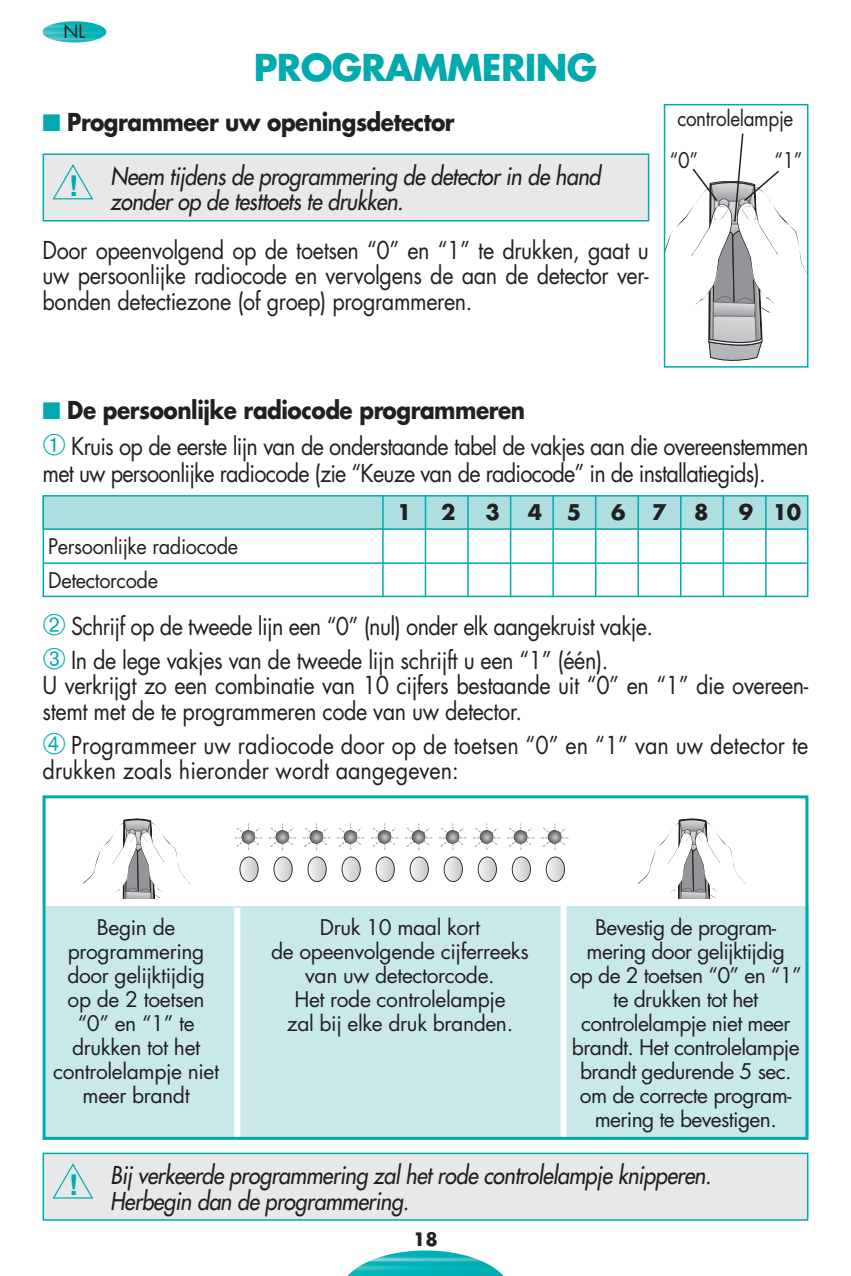
<style>
.page{position:relative;width:851px;height:1276px;background:#fff}
.page>*{position:absolute;margin:0;border:0;box-sizing:border-box;transform-origin:0 0}
.t1{font:700 36px "Futura";letter-spacing:-.02em;color:#00aaad}
.t2{font:700 28.8px "Helvetica";color:#00aaad}
.t3{font:24px/25.5px "Futura";letter-spacing:-.02em;color:#231f20;scale:.9 1}
.t4{font:italic 24px/25.5px "Futura";letter-spacing:-.015em;color:#231f20;scale:.9 1}
.t5{font:24px/25.5px "Futura";color:#231f20;scale:.9 1}
.t6{font:700 24px "Futura";letter-spacing:-.02em;color:#231f20;scale:.9 1}
.t7{font:21px/24px "Futura";letter-spacing:-.02em;color:#231f20;text-align:center}
.t8{font:21px/33.9px "Futura";letter-spacing:-.02em;color:#231f20;scale:.95 1}
.t9{font:21px/42.9px "Futura";letter-spacing:-.02em;color:#231f20;scale:.9 1}
.t10{font:700 21px "Futura";color:#231f20}
.t11{font:700 18px "Futura";color:#231f20}
.t12{font:18px "Futura";color:#231f20}
.s1{color:#00aaad}
.s2{font-weight:700}
</style>
<div class="page">
<img style="left:347px;top:1250px;width:157px;height:26px">
<img style="left:43px;top:21px;width:63px;height:22px;border-radius:50%">
<div style="left:43px;top:905px;width:765px;height:233px;background:#c8e8ea"></div>
<div style="left:234px;top:907px;width:6px;height:230px;background:#fff"></div>
<div style="left:560px;top:906px;width:6px;height:232px;background:#fff"></div>
<svg style="left:235px;top:824px;width:27px;height:26px"></svg>
<svg style="left:241px;top:830px;width:14px;height:14px"></svg>
<svg style="left:240px;top:857px;width:18px;height:24px"></svg>
<div style="left:239px;top:856px;width:19px;height:26px;border:2px solid #231f20;border-radius:50%"></div>
<svg style="left:269px;top:824px;width:27px;height:26px"></svg>
<svg style="left:275px;top:830px;width:14px;height:14px"></svg>
<svg style="left:274px;top:857px;width:18px;height:24px"></svg>
<div style="left:273px;top:856px;width:19px;height:26px;border:2px solid #231f20;border-radius:50%"></div>
<svg style="left:303px;top:824px;width:27px;height:26px"></svg>
<svg style="left:309px;top:830px;width:14px;height:14px"></svg>
<svg style="left:308px;top:857px;width:18px;height:24px"></svg>
<div style="left:307px;top:856px;width:19px;height:26px;border:2px solid #231f20;border-radius:50%"></div>
<svg style="left:337px;top:824px;width:27px;height:26px"></svg>
<svg style="left:343px;top:830px;width:14px;height:14px"></svg>
<svg style="left:342px;top:857px;width:18px;height:24px"></svg>
<div style="left:341px;top:856px;width:19px;height:26px;border:2px solid #231f20;border-radius:50%"></div>
<svg style="left:371px;top:824px;width:27px;height:26px"></svg>
<svg style="left:377px;top:830px;width:14px;height:14px"></svg>
<svg style="left:376px;top:857px;width:18px;height:24px"></svg>
<div style="left:375px;top:856px;width:20px;height:26px;border:2px solid #231f20;border-radius:50%"></div>
<svg style="left:405px;top:824px;width:27px;height:26px"></svg>
<svg style="left:411px;top:830px;width:14px;height:14px"></svg>
<svg style="left:410px;top:857px;width:18px;height:24px"></svg>
<div style="left:409px;top:856px;width:20px;height:26px;border:2px solid #231f20;border-radius:50%"></div>
<svg style="left:439px;top:824px;width:27px;height:26px"></svg>
<svg style="left:445px;top:830px;width:14px;height:14px"></svg>
<svg style="left:444px;top:857px;width:18px;height:24px"></svg>
<div style="left:443px;top:856px;width:20px;height:26px;border:2px solid #231f20;border-radius:50%"></div>
<svg style="left:473px;top:824px;width:27px;height:26px"></svg>
<svg style="left:479px;top:830px;width:14px;height:14px"></svg>
<svg style="left:478px;top:857px;width:18px;height:24px"></svg>
<div style="left:477px;top:856px;width:20px;height:26px;border:2px solid #231f20;border-radius:50%"></div>
<svg style="left:507px;top:824px;width:27px;height:26px"></svg>
<svg style="left:513px;top:830px;width:14px;height:14px"></svg>
<svg style="left:512px;top:857px;width:18px;height:24px"></svg>
<div style="left:511px;top:856px;width:20px;height:26px;border:2px solid #231f20;border-radius:50%"></div>
<svg style="left:541px;top:824px;width:27px;height:26px"></svg>
<svg style="left:547px;top:830px;width:14px;height:14px"></svg>
<svg style="left:546px;top:857px;width:18px;height:24px"></svg>
<div style="left:545px;top:856px;width:20px;height:26px;border:2px solid #231f20;border-radius:50%"></div>
<svg style="left:83px;top:819px;width:107px;height:79px"></svg>
<svg style="left:638px;top:819px;width:107px;height:79px"></svg>
<div style="left:43px;top:795px;width:765px;height:345px;border:3px solid #00aaad"></div>
<div style="left:44px;top:1154px;width:762px;height:65px;background:#e7e8e9"></div>
<div style="left:43px;top:1152px;width:765px;height:68px;border:2px solid #00aaad"></div>
<svg style="left:53px;top:1163px;width:41px;height:36px"></svg>
<div style="left:663px;top:104px;width:145px;height:264px;border:2px solid #00aaad"></div>
<div style="left:44px;top:155px;width:603px;height:65px;background:#e7e8e9"></div>
<div style="left:43px;top:153px;width:606px;height:68px;border:2px solid #00aaad"></div>
<svg style="left:53px;top:164px;width:41px;height:36px"></svg>
<svg style="left:665px;top:132px;width:141px;height:228px"></svg>
<div style="left:43px;top:495px;width:765px;height:34px;background:#aedee0"></div>
<div style="left:43px;top:495px;width:765px;height:102px;border:2px solid #00aaad"></div>
<hr style="left:44px;top:528px;width:762px;height:2px;background:#00aaad">
<hr style="left:44px;top:562px;width:762px;height:2px;background:#00aaad">
<hr style="left:765px;top:495px;width:1px;height:102px;background:#00aaad">
<hr style="left:722px;top:495px;width:2px;height:102px;background:#00aaad">
<hr style="left:680px;top:495px;width:1px;height:102px;background:#00aaad">
<hr style="left:637px;top:495px;width:2px;height:102px;background:#00aaad">
<hr style="left:595px;top:495px;width:1px;height:102px;background:#00aaad">
<hr style="left:552px;top:495px;width:2px;height:102px;background:#00aaad">
<hr style="left:509px;top:495px;width:2px;height:102px;background:#00aaad">
<hr style="left:467px;top:495px;width:1px;height:102px;background:#00aaad">
<hr style="left:424px;top:495px;width:2px;height:102px;background:#00aaad">
<hr style="left:382px;top:495px;width:1px;height:102px;background:#00aaad">
<p class="t12" style="left:64px;top:24px;width:23px">NL</p>
<h1 class="t1" style="left:254px;top:51px;width:344px">PROGRAMMERING</h1>
<p class="t6" style="left:43px;top:111px;width:459px"><span class="s1">■</span> Programmeer uw openingsdetector</p>
<p class="t2" style="left:68px;top:169px;width:11px">!</p>
<p class="t4" style="left:110px;top:165px;width:546px">Neem tijdens de programmering de detector in de hand zonder op de testtoets te drukken.</p>
<p class="t3" style="left:43px;top:239px;width:675px;text-align:justify">Door opeenvolgend op de toetsen “0” en “1” te drukken, gaat u uw persoonlijke radiocode en vervolgens de aan de detector ver&shy;bonden detectiezone (of groep) programmeren.</p>
<p class="t9" style="left:669px;top:98px;width:139px;text-indent:7px">controlelampje “0”</p>
<p class="t9" style="left:774px;top:141px;width:33px">“1”</p>
<p class="t3" style="left:43px;top:395px;width:852px;line-height:35.4px"><span class="s1">■</span> <span class="s2">De persoonlijke radiocode programmeren<br></span><span class="s1">➀</span> Kruis op de eerste lijn van de onderstaande tabel de vakjes aan die overeenstemmen</p>
<p class="t3" style="left:43px;top:462px;width:805px">met uw persoonlijke radiocode (zie “Keuze van de radiocode” in de installatiegids).</p>
<p class="t8" style="left:48px;top:531px;width:201px">Persoonlijke radiocode<br>Detectorcode</p>
<p class="t10" style="left:397px;top:502px;width:16px">1</p>
<p class="t10" style="left:441px;top:502px;width:16px">2</p>
<p class="t10" style="left:485px;top:502px;width:16px">3</p>
<p class="t10" style="left:527px;top:502px;width:55px">4 5</p>
<p class="t10" style="left:611px;top:502px;width:16px">6</p>
<p class="t10" style="left:652px;top:502px;width:16px">7</p>
<p class="t10" style="left:694px;top:502px;width:16px">8</p>
<p class="t10" style="left:738px;top:502px;width:64px">9 10</p>
<p class="t3" style="left:43px;top:611px;width:679px;line-height:33.9px"><span class="s1">➁</span> Schrijf op de tweede lijn een “0” (nul) onder elk aangekruist vakje.<br><span class="s1">➂</span> In de lege vakjes van de tweede lijn schrijft u een “1” (één).</p>
<p class="t3" style="left:43px;top:675px;width:852px">U verkrijgt zo een combinatie van 10 cijfers bestaande uit “0” en “1” die overeen&shy;stemt met de te programmeren code van uw detector.</p>
<p class="t5" style="left:43px;top:734px;width:852px"><span class="s1">➃</span> Programmeer uw radiocode door op de toetsen “0” en “1” van uw detector te drukken zoals hieronder wordt aangegeven:</p>
<p class="t7" style="left:53px;top:917px;width:167px">Begin de programmering door gelijktijdig op de 2 toetsen “0” en “1” te drukken tot het controlelampje niet meer brandt</p>
<p class="t7" style="left:569px;top:917px;width:233px">Bevestig de program&shy;mering door gelijktijdig<br>op de 2 toetsen “0” en “1” te drukken tot het controlelampje niet meer brandt. Het controlelampje brandt gedurende 5 sec. om de correcte program&shy;mering te bevestigen.</p>
<p class="t7" style="left:271px;top:917px;width:259px">Druk 10 maal kort<br>de opeenvolgende cijferreeks van uw detectorcode.<br>Het rode controlelampje<br>zal bij elke druk branden.</p>
<p class="t2" style="left:68px;top:1168px;width:11px">!</p>
<p class="t4" style="left:110px;top:1164px;width:669px">Bij verkeerde programmering zal het rode controlelampje knipperen.<br>Herbegin dan de programmering.</p>
<p class="t11" style="left:413px;top:1231px;width:26px">18</p>
</div>
